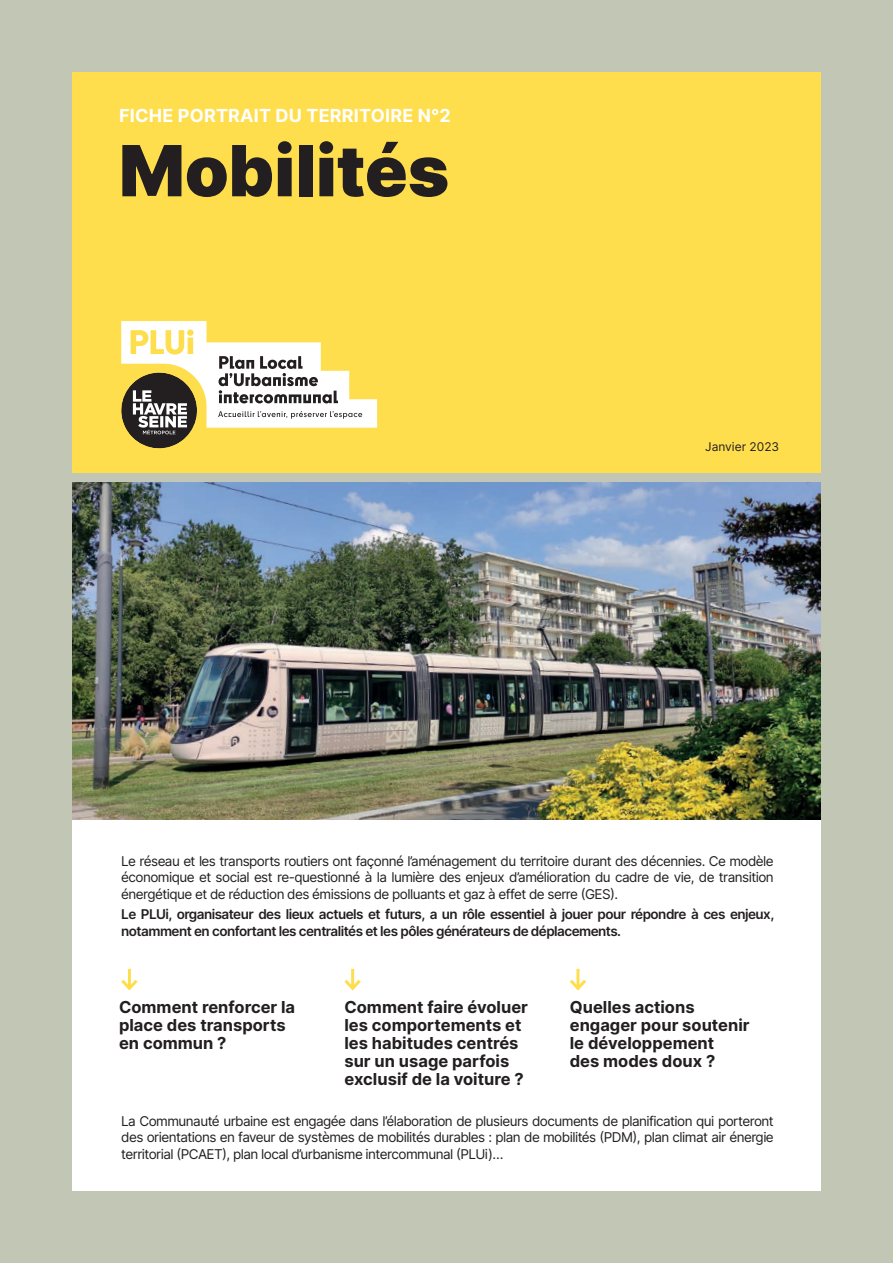
<style>
.page{position:relative;width:893px;height:1263px;background:#c1c7b4}
.page>*{position:absolute;margin:0;border:0;box-sizing:border-box;transform-origin:0 0}
.t1{font:900 70.5px "Inter";color:#231f20}
.t2{font:700 18px "Inter";letter-spacing:.01em;color:#fff}
.t3{font:700 16.5px/18px "Inter";color:#231f20}
.t4{font:13.5px/16.5px "Inter";letter-spacing:-.04em;color:#231f20;text-align:justify}
.t5{font:600 13.5px/16.5px "Inter";letter-spacing:-.04em;color:#231f20}
.t6{font:12px "Inter";color:#231f20}
</style>
<div class="page">
<div style="left:72px;top:72px;width:749px;height:400px;background:#ffde4e"></div>
<div style="left:72px;top:483px;width:749px;height:708px;background:#fff"></div>
<img style="left:72px;top:483px;width:749px;height:337px">
<svg style="left:121px;top:321px;width:256px;height:127px"></svg>
<hr style="left:128px;top:969px;width:3px;height:19px;background:#ffde4e">
<svg style="left:121px;top:976px;width:17px;height:15px"></svg>
<hr style="left:351px;top:969px;width:3px;height:19px;background:#ffde4e">
<svg style="left:344px;top:976px;width:17px;height:15px"></svg>
<hr style="left:576px;top:969px;width:3px;height:19px;background:#ffde4e">
<svg style="left:570px;top:976px;width:16px;height:15px"></svg>
<h2 class="t2" style="left:119px;top:102px;width:333px">FICHE PORTRAIT DU TERRITOIRE N°2</h2>
<h1 class="t1" style="left:119px;top:119px;width:332px">Mobilités</h1>
<p class="t6" style="left:705px;top:438px;width:76px">Janvier 2023</p>
<p class="t4" style="left:121px;top:852px;width:654px">Le réseau et les transports routiers ont façonné l’aménagement du territoire durant des décennies. Ce modèle économique et social est re-questionné à la lumière des enjeux d’amélioration du cadre de vie, de transition énergétique et de réduction des émissions de polluants et gaz à effet de serre (GES).</p>
<p class="t5" style="left:121px;top:906px;width:655px">Le PLUi, organisateur des lieux actuels et futurs, a un rôle essentiel à jouer pour répondre à ces enjeux, notamment en confortant les centralités et les pôles générateurs de déplacements.</p>
<p class="t3" style="left:119px;top:997px;width:178px">Comment renforcer la place des transports en commun ?</p>
<p class="t3" style="left:344px;top:997px;width:185px">Comment faire évoluer les comportements et les habitudes centrés sur un usage parfois exclusif de la voiture ?</p>
<p class="t3" style="left:570px;top:997px;width:181px">Quelles actions engager pour soutenir le développement<br>des modes doux ?</p>
<p class="t4" style="left:121px;top:1112px;width:654px">La Communauté urbaine est engagée dans l’élaboration de plusieurs documents de planification qui porteront des orientations en faveur de systèmes de mobilités durables : plan de mobilités (PDM), plan climat air énergie territorial (PCAET), plan local d’urbanisme intercommunal (PLUi)…</p>
</div>
